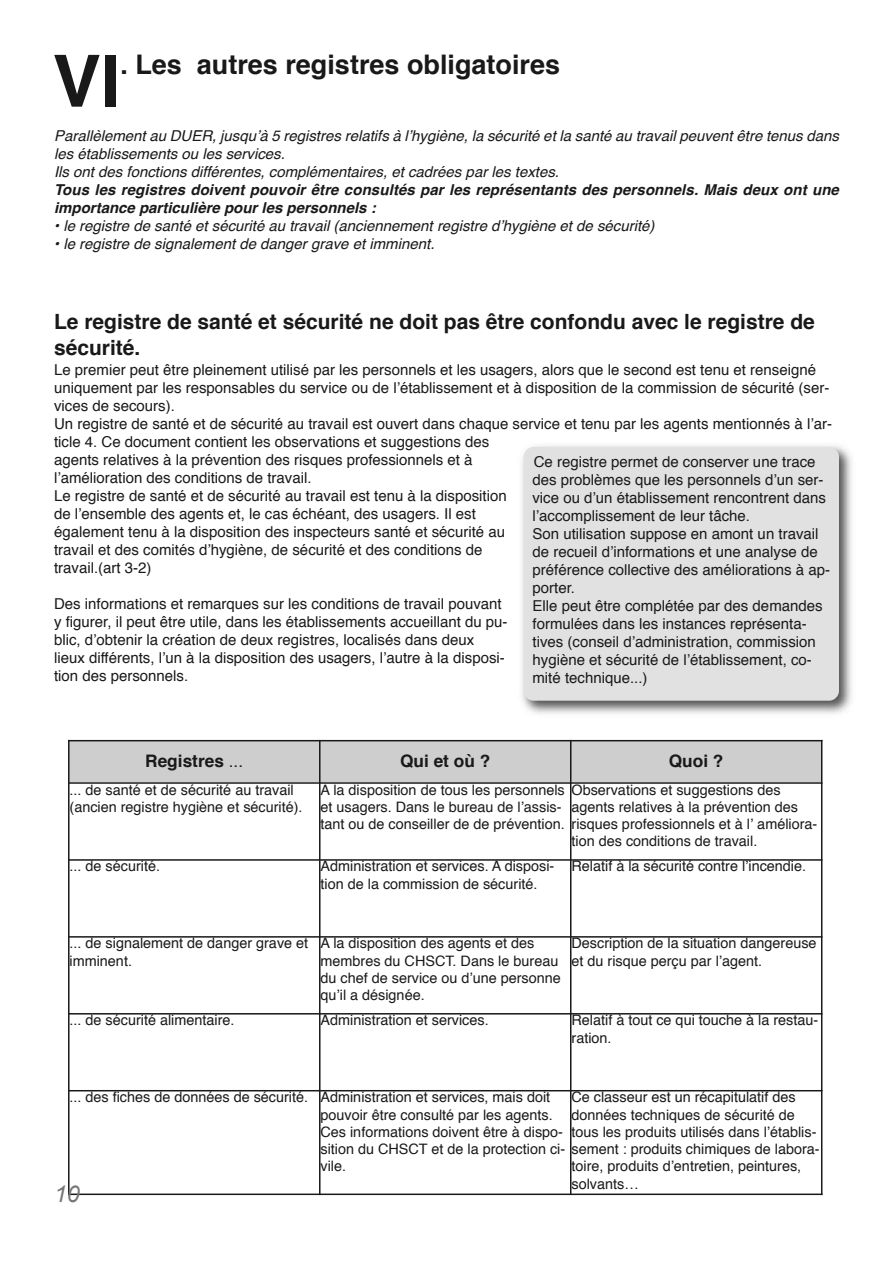
<style>
.page{position:relative;width:893px;height:1263px;background:#fff}
.page>*{position:absolute;margin:0;border:0;box-sizing:border-box;transform-origin:0 0}
.t1{font:700 72px "Helvetica";color:#191919}
.t2{font:700 27px "Helvetica";color:#191919}
.t3{font:italic 23.1px "Arial";color:#757575}
.t4{font:700 21px/25.2px "Helvetica";color:#191919}
.t5{font:700 17.25px "Helvetica";color:#191919}
.t6{font:15px/18px "Helvetica";color:#191919}
.t7{font:italic 15px/18px "Helvetica";color:#191919}
.t8{font:italic 700 15px/18px "Helvetica";letter-spacing:.005em;color:#191919}
.t9{font:14.4px/17.2px "Helvetica";color:#191919}
.s1{font-weight:400}
</style>
<div class="page">
<img style="left:522px;top:445px;width:330px;height:269px">
<div style="left:524px;top:447px;width:315px;height:254px;background:#e1e1e1;border-radius:10px"></div>
<div style="left:70px;top:741px;width:249px;height:41px;background:#cecece"></div>
<div style="left:320px;top:741px;width:250px;height:41px;background:#cecece"></div>
<div style="left:571px;top:741px;width:250px;height:41px;background:#cecece"></div>
<hr style="left:68px;top:740px;width:2px;height:455px;background:#191919">
<hr style="left:319px;top:740px;width:1px;height:455px;background:#191919">
<hr style="left:570px;top:740px;width:1px;height:455px;background:#191919">
<hr style="left:821px;top:740px;width:1px;height:455px;background:#191919">
<hr style="left:68px;top:740px;width:754px;height:1px;background:#191919">
<hr style="left:68px;top:782px;width:754px;height:2px;background:#191919">
<hr style="left:68px;top:859px;width:754px;height:2px;background:#191919">
<hr style="left:68px;top:936px;width:754px;height:2px;background:#191919">
<hr style="left:68px;top:1013px;width:754px;height:1px;background:#191919">
<hr style="left:68px;top:1090px;width:754px;height:1px;background:#191919">
<hr style="left:68px;top:1193px;width:754px;height:2px;background:#191919">
<h1 class="t1" style="left:53px;top:51px;width:69px">VI</h1>
<h2 class="t2" style="left:120px;top:53px;width:441px">. Les autres registres obligatoires</h2>
<p class="t7" style="left:54px;top:127px;width:786px">Parallèlement au DUER, jusqu’à 5 registres relatifs à l’hygiène, la sécurité et la santé au travail peuvent être tenus dans les établissements ou les services.<br>Ils ont des fonctions différentes, complémentaires, et cadrées par les textes.</p>
<p class="t8" style="left:54px;top:181px;width:786px">Tous les registres doivent pouvoir être consultés par les représentants des personnels. Mais deux ont une importance particulière pour les personnels :</p>
<p class="t7" style="left:54px;top:217px;width:602px">• le registre de santé et sécurité au travail (anciennement registre d’hygiène et de sécurité)</p>
<p class="t7" style="left:54px;top:235px;width:382px">• le registre de signalement de danger grave et imminent.</p>
<h3 class="t4" style="left:54px;top:311px;width:762px">Le registre de santé et sécurité ne doit pas être confondu avec le registre de sécurité.</h3>
<p class="t6" style="left:54px;top:362px;width:779px">Le premier peut être pleinement utilisé par les personnels et les usagers, alors que le second est tenu et renseigné uniquement par les responsables du service ou de l’établissement et à disposition de la commission de sécurité (ser&shy;vices de secours).<br>Un registre de santé et de sécurité au travail est ouvert dans chaque service et tenu par les agents mentionnés à l’ar&shy;ticle 4. Ce document contient les observations et suggestions des<br>agents relatives à la prévention des risques professionnels et à<br>l’amélioration des conditions de travail.<br>Le registre de santé et de sécurité au travail est tenu à la disposition<br>de l’ensemble des agents et, le cas échéant, des usagers. Il est<br>également tenu à la disposition des inspecteurs santé et sécurité au<br>travail et des comités d’hygiène, de sécurité et des conditions de<br>travail.(art 3-2)</p>
<p class="t6" style="left:54px;top:596px;width:455px">Des informations et remarques sur les conditions de travail pouvant y figurer, il peut être utile, dans les établissements accueillant du pu&shy;blic, d’obtenir la création de deux registres, localisés dans deux lieux différents, l’un à la disposition des usagers, l’autre à la disposi&shy;tion des personnels.</p>
<p class="t6" style="left:532px;top:454px;width:299px">Ce registre permet de conserver une trace des problèmes que les personnels d’un ser&shy;vice ou d’un établissement rencontrent dans l’accomplissement de leur tâche.<br>Son utilisation suppose en amont un travail de recueil d’informations et une analyse de préférence collective des améliorations à ap&shy;porter.<br>Elle peut être complétée par des demandes formulées dans les instances représenta&shy;tives (conseil d’administration, commission hygiène et sécurité de l’établissement, co&shy;mité technique...)</p>
<p class="t5" style="left:145px;top:753px;width:99px">Registres <span class="s1">...</span></p>
<p class="t5" style="left:400px;top:753px;width:92px">Qui et où ?</p>
<p class="t5" style="left:669px;top:753px;width:56px">Quoi ?</p>
<p class="t9" style="left:70px;top:782px;width:235px">... de santé et de sécurité au travail (ancien registre hygiène et sécurité).</p>
<p class="t9" style="left:321px;top:782px;width:246px">A la disposition de tous les personnels et usagers. Dans le bureau de l’assis&shy;tant ou de conseiller de de prévention.</p>
<p class="t9" style="left:571px;top:782px;width:247px">Observations et suggestions des agents relatives à la prévention des risques professionnels et à lʼ améliora&shy;tion des conditions de travail.</p>
<p class="t9" style="left:70px;top:859px;width:92px">... de sécurité.</p>
<p class="t9" style="left:321px;top:859px;width:235px">Administration et services. A disposi&shy;tion de la commission de sécurité.</p>
<p class="t9" style="left:571px;top:859px;width:236px">Relatif à la sécurité contre l’incendie.</p>
<p class="t9" style="left:70px;top:936px;width:240px">... de signalement de danger grave et imminent.</p>
<p class="t9" style="left:321px;top:936px;width:242px">A la disposition des agents et des membres du CHSCT. Dans le bureau du chef de service ou d’une personne qu’il a désignée.</p>
<p class="t9" style="left:571px;top:936px;width:247px">Description de la situation dangereuse et du risque perçu par l’agent.</p>
<p class="t9" style="left:70px;top:1013px;width:166px">... de sécurité alimentaire.</p>
<p class="t9" style="left:321px;top:1013px;width:170px">Administration et services.</p>
<p class="t9" style="left:571px;top:1013px;width:248px">Relatif à tout ce qui touche à la restau&shy;ration.</p>
<p class="t9" style="left:571px;top:1090px;width:246px">Ce classeur est un récapitulatif des données techniques de sécurité de tous les produits utilisés dans l’établis-</p>
<p class="t9" style="left:571px;top:1159px;width:231px">toire, produits d’entretien, peintures, solvants…</p>
<p class="t9" style="left:320px;top:1090px;width:501px;text-indent:-251px">... des fiches de données de sécurité. Administration et services, mais doit<br>pouvoir être consulté par les agents.<br>Ces informations doivent être à dispo-<br>sition du CHSCT et de la protection ci- sement : produits chimiques de labora&shy;vile.</p>
<h3 class="t3" style="left:54px;top:1180px;width:27px">10</h3>
</div>
